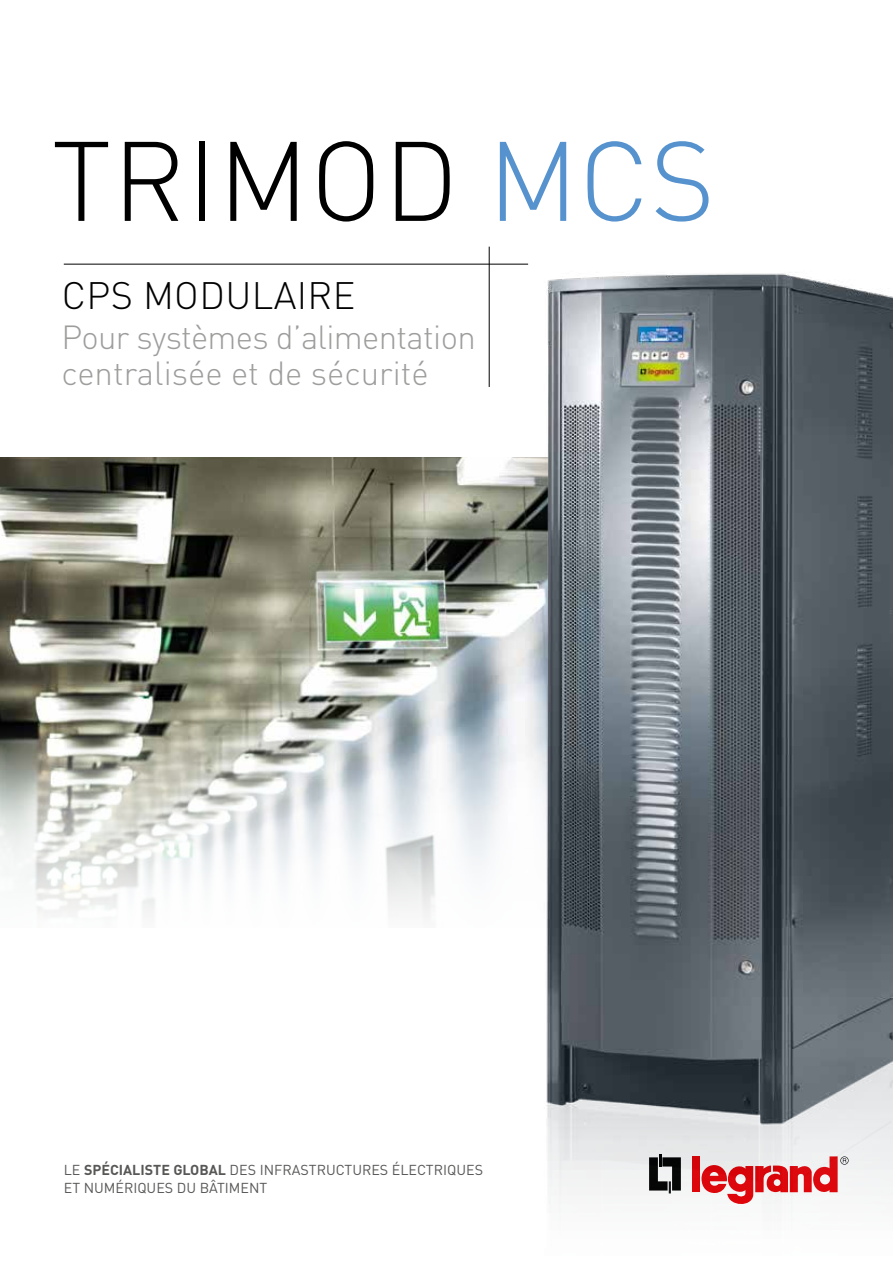
<style>
.page{position:relative;width:893px;height:1263px;background:#fff}
.page>*{position:absolute;margin:0;border:0;box-sizing:border-box;transform-origin:0 0}
.t1{font:300 111px "DIN Pro";letter-spacing:.01em;color:#000}
.t2{font:300 37.8px "DIN Pro";letter-spacing:.01em;color:#000}
.t3{font:300 33px/36px "DIN Pro";letter-spacing:-.02em;color:#9d9d9c}
.t4{font:14.25px/18px "DIN Pro";color:#575756}
.s1{color:#5692ce}
.s2{font-weight:700}
</style>
<div class="page">
<img style="left:0;top:457px;width:535px;height:461px">
<hr style="left:489px;top:247px;width:1px;height:140px;background:#000">
<hr style="left:64px;top:264px;width:464px;height:1px;background:#000">
<img style="left:535px;top:273px;width:358px;height:931px">
<h1 class="t1" style="left:52px;top:105px;width:665px">TRIMOD <span class="s1">MCS</span></h1>
<h2 class="t2" style="left:62px;top:270px;width:295px">CPS MODULAIRE</h2>
<h3 class="t3" style="left:62px;top:318px;width:416px">Pour systèmes d’alimentation centralisée et de sécurité</h3>
<p class="t4" style="left:64px;top:1160px;width:421px">LE <span class="s2">SPÉCIALISTE GLOBAL</span> DES INFRASTRUCTURES ÉLECTRIQUES<br>ET NUMÉRIQUES DU BÂTIMENT</p>
</div>
